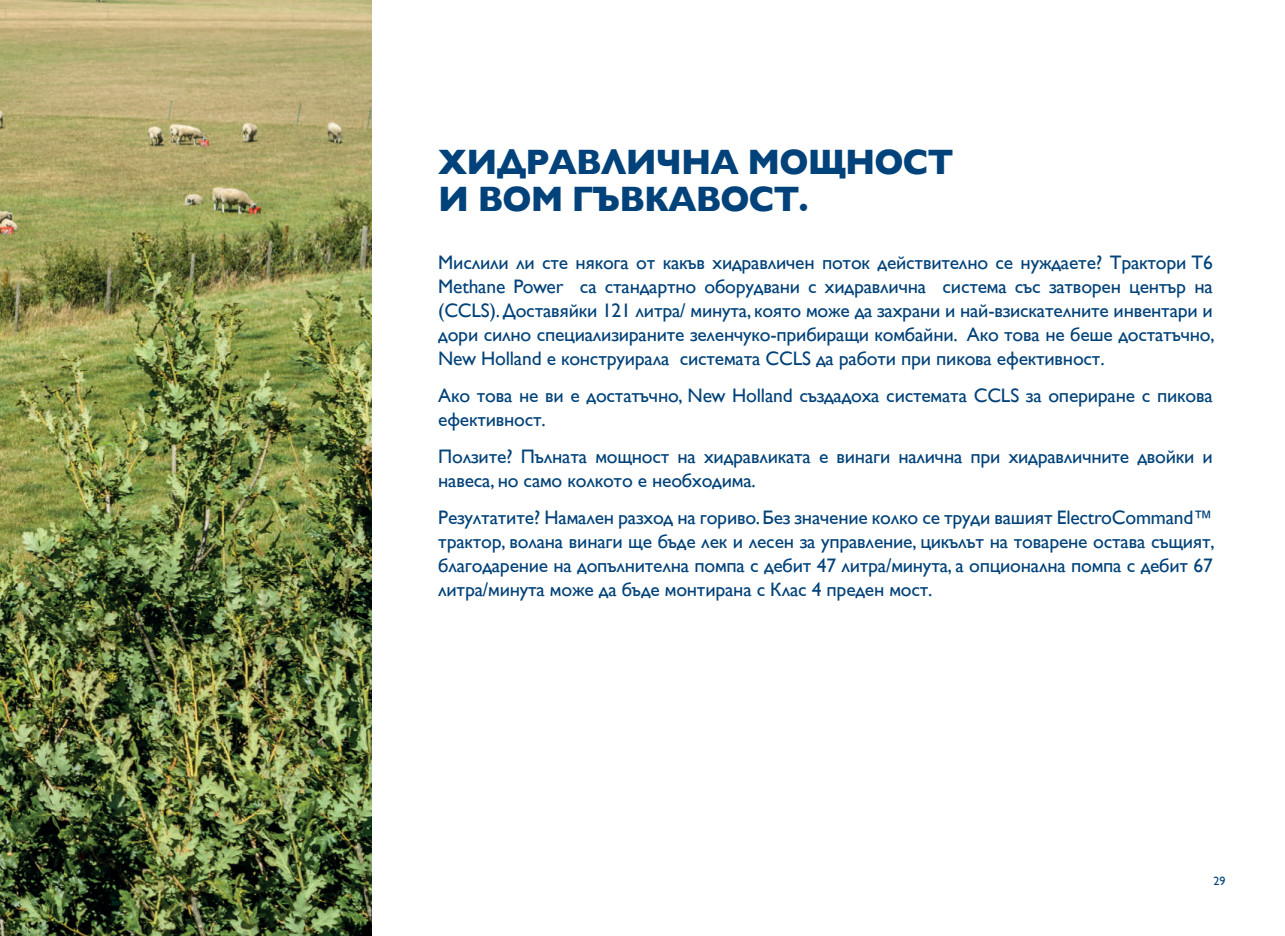
<style>
.page{position:relative;width:1285px;height:936px;background:#fff}
.page>*{position:absolute;margin:0;border:0;box-sizing:border-box;transform-origin:0 0}
.t1{font:700 36px/37.5px "Gill Sans";letter-spacing:-.025em;color:#004279;scale:.95 1}
.t2{font:19.5px/24px "Gill Sans";letter-spacing:-.01em;color:#004279;text-align:justify}
.t3{font:12px "Gill Sans";color:#004279}
</style>
<div class="page">
<img style="left:0;top:0;width:371px;height:935px">
<h1 class="t1" style="left:438px;top:142px;width:544px">ХИДРАВЛИЧНА МОЩНОСТ<br>И ВОМ ГЪВКАВОСТ.</h1>
<p class="t2" style="left:438px;top:250px;width:777px">Мислили ли сте някога от какъв хидравличен поток действително се нуждаете? Трактори T6<br>Methane Power са стандартно оборудвани с хидравлична система със затворен център на (CCLS). Доставяйки 121 литра/ минута, която може да захрани и най-взискателните инвентари и дори силно специализираните зеленчуко-прибиращи комбайни. Ако това не беше достатъчно, New Holland е конструирала системата CCLS да работи при пикова ефективност.</p>
<p class="t2" style="left:438px;top:383px;width:775px">Ако това не ви е достатъчно, New Holland създадоха системата CCLS за опериране с пикова ефективност.</p>
<p class="t2" style="left:438px;top:444px;width:775px">Ползите? Пълната мощност на хидравликата е винаги налична при хидравличните двойки и навеса, но само колкото е необходима.</p>
<p class="t2" style="left:438px;top:505px;width:777px">Резултатите? Намален разход на гориво. Без значение колко се труди вашият ElectroCommand™ трактор, волана винаги ще бъде лек и лесен за управление, цикълът на товарене остава същият, благодарение на допълнителна помпа с дебит 47 литра/минута, а опционална помпа с дебит 67 литра/минута може да бъде монтирана с Клас 4 преден мост.</p>
<p class="t3" style="left:1213px;top:873px;width:13px">29</p>
</div>
